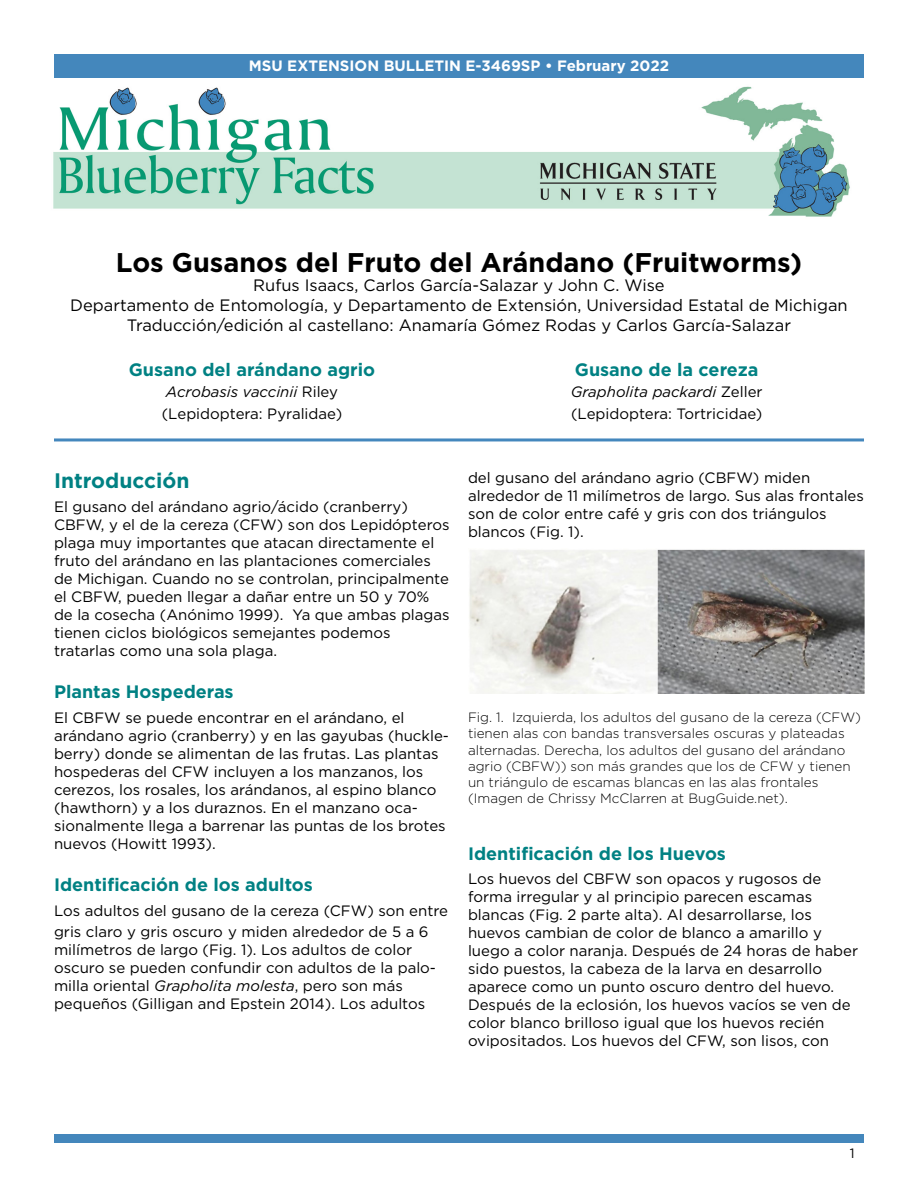
<style>
.page{position:relative;width:918px;height:1188px;background:#fff}
.page>*{position:absolute;margin:0;border:0;box-sizing:border-box;transform-origin:0 0}
.t1{font:700 27px "Gotham";color:#000}
.Blueberry_-_Subhead{font:700 21px "Gotham";color:#008183}
.Blueberry_-_Subhead-2{font:700 18px "Gotham";color:#008183}
.t2{font:16.5px "Gotham";color:#000}
.Blueberry_-_Text{font:15px/18px "Gotham";color:#000}
.Blueberry_-_Text-2{font:italic 15px "Gotham";color:#000}
.t3{font:700 15px "Gotham";color:#fff}
.t4{font:300 13.5px/16.2px "Gotham";color:#000}
.t5{font:13.5px "Gotham";color:#000}
.s1{font-style:normal}
.s2{font-style:italic}
</style>
<div class="page">
<div style="left:54px;top:1134px;width:810px;height:9px;background:#4487bc"></div>
<img style="left:53px;top:86px;width:797px;height:131px">
<div style="left:54px;top:54px;width:810px;height:24px;background:#4487bc"></div>
<hr style="left:54px;top:438px;width:810px;height:3px;background:#4487bd">
<img style="left:469px;top:549px;width:395px;height:145px">
<p class="t3" style="left:249px;top:55px;width:422px">MSU EXTENSION BULLETIN E-3469SP • February 2022</p>
<p class="t1" style="left:116px;top:244px;width:688px">Los Gusanos del Fruto del Arándano (Fruitworms)</p>
<p class="t2" style="left:253px;top:275px;width:413px">Rufus Isaacs, Carlos García-Salazar y John C. Wise</p>
<p class="t2" style="left:70px;top:295px;width:779px">Departamento de Entomología, y Departamento de Extensión, Universidad Estatal de Michigan</p>
<p class="t2" style="left:127px;top:315px;width:666px">Traducción/edición al castellano: Anamaría Gómez Rodas y Carlos García-Salazar</p>
<p class="Blueberry_-_Subhead-2" style="left:129px;top:357px;width:248px">Gusano del arándano agrio</p>
<p class="Blueberry_-_Text-2" style="left:166px;top:382px;width:174px">Acrobasis vaccinii <span class="s1">Riley</span></p>
<p class="Blueberry_-_Text" style="left:162px;top:404px;width:182px">(Lepidoptera: Pyralidae)</p>
<p class="Blueberry_-_Subhead-2" style="left:575px;top:357px;width:185px">Gusano de la cereza</p>
<p class="Blueberry_-_Text-2" style="left:571px;top:382px;width:193px">Grapholita packardi <span class="s1">Zeller</span></p>
<p class="Blueberry_-_Text" style="left:571px;top:404px;width:193px">(Lepidoptera: Tortricidae)</p>
<p class="Blueberry_-_Subhead" style="left:54px;top:466px;width:137px">Introducción</p>
<p class="Blueberry_-_Text" style="left:54px;top:498px;width:397px">El gusano del arándano agrio/ácido (cranberry)<br>CBFW, y el de la cereza (CFW) son dos Lepidópteros plaga muy importantes que atacan directamente el fruto del arándano en las plantaciones comerciales de Michigan. Cuando no se controlan, principalmente el CBFW, pueden llegar a dañar entre un 50 y 70% de la cosecha (Anónimo 1999). Ya que ambas plagas tienen ciclos biológicos semejantes podemos tratarlas como una sola plaga.</p>
<p class="Blueberry_-_Subhead-2" style="left:54px;top:680px;width:181px">Plantas Hospederas</p>
<p class="Blueberry_-_Text" style="left:54px;top:708px;width:397px">El CBFW se puede encontrar en el arándano, el arándano agrio (cranberry) y en las gayubas (huckle&shy;berry) donde se alimentan de las frutas. Las plantas hospederas del CFW incluyen a los manzanos, los cerezos, los rosales, los arándanos, al espino blanco (hawthorn) y a los duraznos. En el manzano oca&shy;sionalmente llega a barrenar las puntas de los brotes nuevos (Howitt 1993).</p>
<p class="Blueberry_-_Subhead-2" style="left:54px;top:873px;width:260px">Identificación de los adultos</p>
<p class="Blueberry_-_Text" style="left:54px;top:899px;width:396px;line-height:21.6px">Los adultos del gusano de la cereza (CFW) son entre gris claro y gris oscuro y miden alrededor de 5 a 6</p>
<p class="Blueberry_-_Text" style="left:54px;top:941px;width:384px">milímetros de largo (Fig. 1). Los adultos de color oscuro se pueden confundir con adultos de la palo&shy;milla oriental <span class="s2">Grapholita molesta</span>, pero son más pequeños (Gilligan and Epstein 2014). Los adultos</p>
<p class="Blueberry_-_Text" style="left:468px;top:468px;width:398px">del gusano del arándano agrio (CBFW) miden alrededor de 11 milímetros de largo. Sus alas frontales son de color entre café y gris con dos triángulos blancos (Fig. 1).</p>
<p class="t4" style="left:468px;top:709px;width:395px">Fig. 1. Izquierda, los adultos del gusano de la cereza (CFW) tienen alas con bandas transversales oscuras y plateadas alternadas. Derecha, los adultos del gusano del arándano agrio (CBFW)) son más grandes que los de CFW y tienen un triángulo de escamas blancas en las alas frontales (Imagen de Chrissy McClarren at BugGuide.net).</p>
<p class="Blueberry_-_Subhead-2" style="left:468px;top:841px;width:260px">Identificación de los Huevos</p>
<p class="Blueberry_-_Text" style="left:468px;top:870px;width:392px">Los huevos del CBFW son opacos y rugosos de forma irregular y al principio parecen escamas blancas (Fig. 2 parte alta). Al desarrollarse, los huevos cambian de color de blanco a amarillo y luego a color naranja. Después de 24 horas de haber sido puestos, la cabeza de la larva en desarrollo aparece como un punto oscuro dentro del huevo.<br>Después de la eclosión, los huevos vacíos se ven de color blanco brilloso igual que los huevos recién ovipositados. Los huevos del CFW, son lisos, con</p>
<p class="t5" style="left:850px;top:1145px;width:6px">1</p>
</div>
